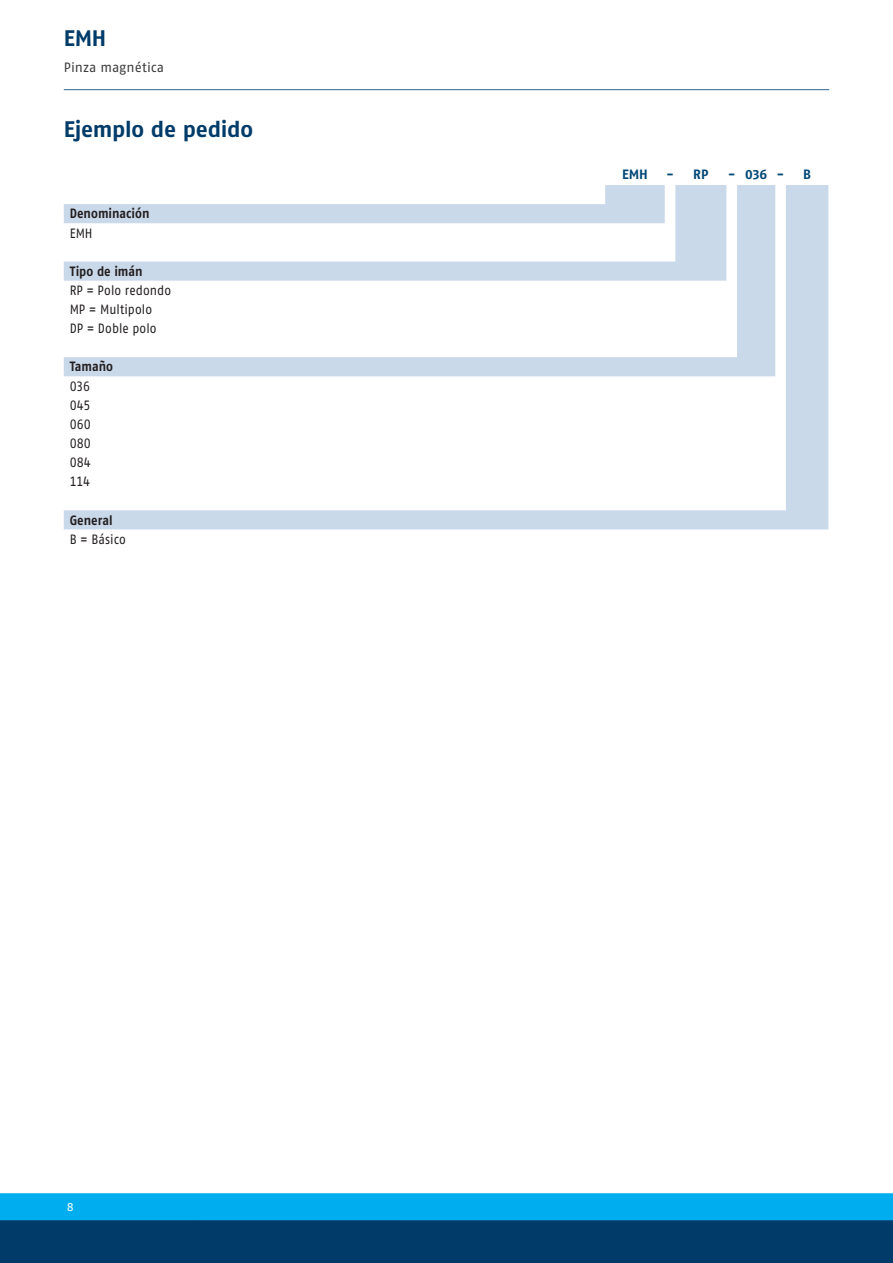
<style>
.page{position:relative;width:893px;height:1263px;background:#fff}
.page>*{position:absolute;margin:0;border:0;box-sizing:border-box;transform-origin:0 0}
.t1{font:700 22.5px "SCHUNK Fago Pro";letter-spacing:-.01em;color:#003b69}
.t2{font:13.5px/19.2px "SCHUNK Fago Pro";letter-spacing:.005em;color:#231f20;scale:.9 1}
.t3{font:700 13.5px "SCHUNK Fago Pro";color:#231f20;scale:.9 1}
.t4{font:13.5px "SCHUNK Fago Pro";letter-spacing:.005em;color:#3e3e3f}
.t5{font:700 13.5px "SCHUNK Fago Pro";letter-spacing:-.005em;color:#004775}
.t6{font:12px "SCHUNK Fago Pro";color:#fff}
</style>
<div class="page">
<div style="left:0;top:1202px;width:893px;height:61px;background:#003b69"></div>
<div style="left:0;top:1193px;width:893px;height:27px;background:#00aeef"></div>
<hr style="left:64px;top:89px;width:765px;height:1px;background:#35628d">
<svg style="left:64px;top:185px;width:764px;height:344px"></svg>
<h1 class="t1" style="left:64px;top:24px;width:44px">EMH</h1>
<p class="t4" style="left:64px;top:60px;width:102px">Pinza magnética</p>
<h1 class="t1" style="left:64px;top:116px;width:191px">Ejemplo de pedido</h1>
<p class="t3" style="left:70px;top:206px;width:90px">Denominación</p>
<p class="t2" style="left:70px;top:223px;width:27px">EMH</p>
<p class="t3" style="left:70px;top:263px;width:83px">Tipo de imán</p>
<p class="t2" style="left:70px;top:281px;width:114px">RP = Polo redondo<br>MP = Multipolo<br>DP = Doble polo</p>
<p class="t3" style="left:70px;top:359px;width:50px">Tamaño</p>
<p class="t2" style="left:70px;top:376px;width:25px;text-align:justify">036<br>045<br>060<br>080<br>084<br>114</p>
<p class="t3" style="left:70px;top:512px;width:49px">General</p>
<p class="t2" style="left:70px;top:529px;width:64px">B = Básico</p>
<p class="t6" style="left:67px;top:1199px;width:9px">8</p>
<p class="t5" style="left:622px;top:166px;width:27px">EMH</p>
<p class="t5" style="left:666px;top:166px;width:44px">- RP</p>
<p class="t5" style="left:728px;top:166px;width:58px">- 036 -</p>
<p class="t5" style="left:803px;top:166px;width:9px">B</p>
</div>
